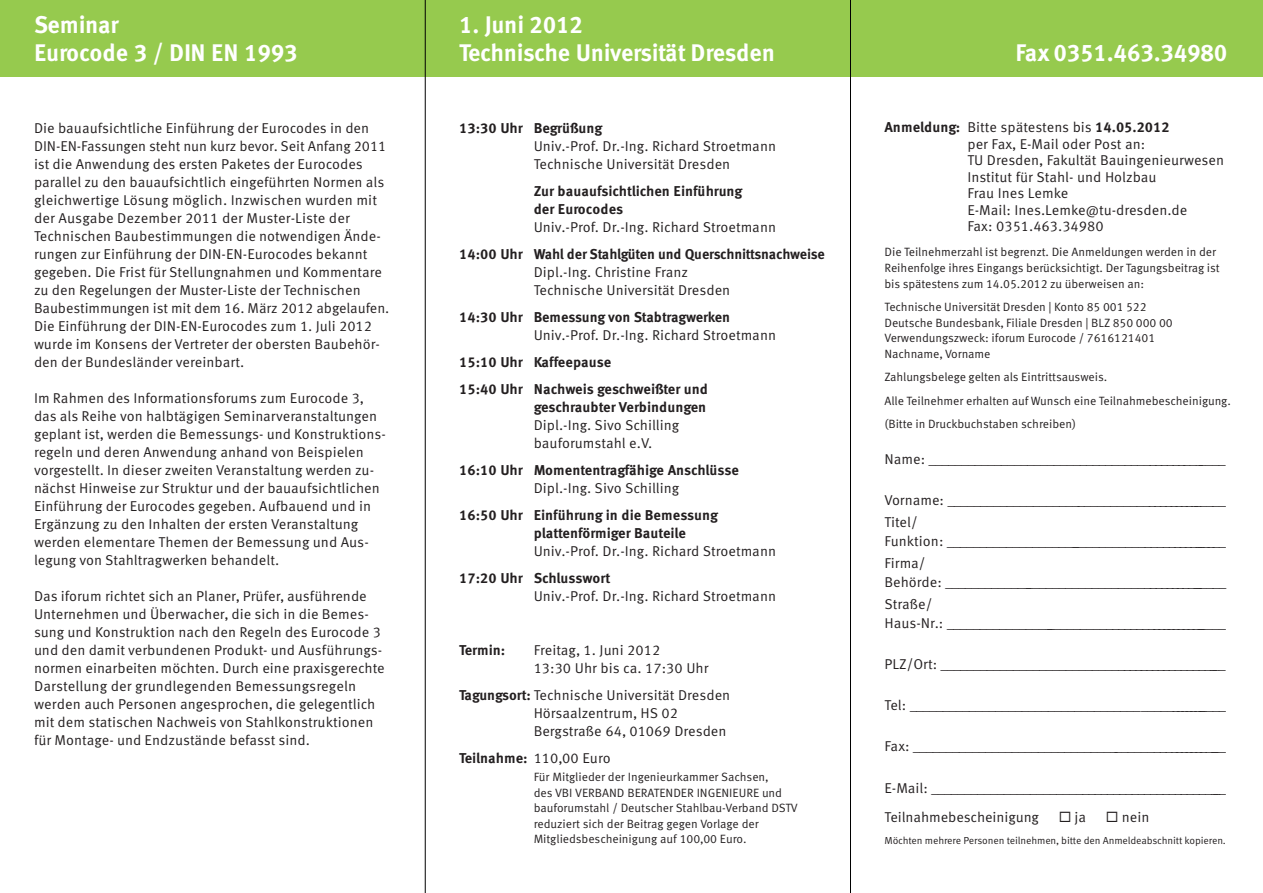
<style>
.page{position:relative;width:1263px;height:893px;background:#fff}
.page>*{position:absolute;margin:0;border:0;box-sizing:border-box;transform-origin:0 0}
.t1{font:700 24px/28.5px "Meta Corr";letter-spacing:-.01em;color:#fff}
.t2{font:14.25px/18px "Meta Corr";color:#231f20}
.t3{font:700 14.25px/18px "Meta Corr";letter-spacing:-.01em;color:#231f20}
.t4{font:12px/15.8px "Meta Corr";letter-spacing:-.005em;color:#231f20}
.t5{font:10.2px "Meta Corr";letter-spacing:-.015em;color:#231f20}
.s1{font-weight:700}
.s2{font-weight:400}
</style>
<div class="page">
<div style="left:0;top:0;width:1263px;height:77px;background:#96ca4e"></div>
<hr style="left:425px;top:0;width:1px;height:893px;background:#000">
<hr style="left:850px;top:0;width:1px;height:893px;background:#000">
<h1 class="t1" style="left:34px;top:12px;width:265px">Seminar<br>Eurocode 3 / DIN EN 1993</h1>
<h1 class="t1" style="left:459px;top:12px;width:317px">1. Juni 2012<br>Technische Universität Dresden</h1>
<p class="t2" style="left:34px;top:120px;width:357px">Die bauaufsichtliche Einführung der Eurocodes in den DIN-EN-Fassungen steht nun kurz bevor. Seit Anfang 2011 ist die Anwendung des ersten Paketes der Eurocodes parallel zu den bauaufsichtlich eingeführten Normen als gleichwertige Lösung möglich. Inzwischen wurden mit der Ausgabe Dezember 2011 der Muster-Liste der Technischen Baubestimmungen die notwendigen Ände&shy;rungen zur Einführung der DIN-EN-Eurocodes bekannt gegeben. Die Frist für Stellungnahmen und Kommentare zu den Regelungen der Muster-Liste der Technischen Baubestimmungen ist mit dem 16. März 2012 abgelaufen.<br>Die Einführung der DIN-EN-Eurocodes zum 1. Juli 2012 wurde im Konsens der Vertreter der obersten Baubehör&shy;den der Bundesländer vereinbart.</p>
<p class="t2" style="left:34px;top:390px;width:353px">Im Rahmen des Informationsforums zum Eurocode 3, das als Reihe von halbtägigen Seminarveranstaltungen geplant ist, werden die Bemessungs- und Konstruktions&shy;regeln und deren Anwendung anhand von Beispielen vorgestellt. In dieser zweiten Veranstaltung werden zu&shy;nächst Hinweise zur Struktur und der bauaufsichtlichen Einführung der Eurocodes gegeben. Aufbauend und in Ergänzung zu den Inhalten der ersten Veranstaltung werden elementare Themen der Bemessung und Aus&shy;legung von Stahltragwerken behandelt.</p>
<p class="t2" style="left:34px;top:588px;width:352px">Das iforum richtet sich an Planer, Prüfer, ausführende Unternehmen und Überwacher, die sich in die Bemes&shy;sung und Konstruktion nach den Regeln des Eurocode 3 und den damit verbundenen Produkt- und Ausführungs&shy;normen einarbeiten möchten. Durch eine praxisgerechte Darstellung der grundlegenden Bemessungsregeln werden auch Personen angesprochen, die gelegentlich mit dem statischen Nachweis von Stahlkonstruktionen für Montage- und Endzustände befasst sind.</p>
<p class="t3" style="left:459px;top:120px;width:145px">13:30 Uhr Begrüßung</p>
<p class="t2" style="left:534px;top:138px;width:244px">Univ.-Prof. Dr.-Ing. Richard Stroetmann<br>Technische Universität Dresden</p>
<p class="t3" style="left:534px;top:183px;width:211px">Zur bauaufsichtlichen Einführung der Eurocodes</p>
<p class="t2" style="left:534px;top:219px;width:244px">Univ.-Prof. Dr.-Ing. Richard Stroetmann</p>
<p class="t3" style="left:459px;top:246px;width:367px">14:00 Uhr Wahl der Stahlgüten und Querschnittsnachweise</p>
<p class="t2" style="left:534px;top:264px;width:198px">Dipl.-Ing. Christine Franz<br>Technische Universität Dresden</p>
<p class="t3" style="left:459px;top:309px;width:272px">14:30 Uhr Bemessung von Stabtragwerken</p>
<p class="t2" style="left:534px;top:327px;width:244px">Univ.-Prof. Dr.-Ing. Richard Stroetmann</p>
<p class="t3" style="left:459px;top:350px;width:250px;line-height:27px">15:10 Uhr Kaffeepause<br>15:40 Uhr Nachweis geschweißter und</p>
<p class="t3" style="left:534px;top:399px;width:174px">geschraubter Verbindungen</p>
<p class="t2" style="left:534px;top:417px;width:147px">Dipl.-Ing. Sivo Schilling bauforumstahl e.V.</p>
<p class="t3" style="left:459px;top:462px;width:281px">16:10 Uhr Momententragfähige Anschlüsse</p>
<p class="t2" style="left:534px;top:480px;width:147px">Dipl.-Ing. Sivo Schilling</p>
<p class="t3" style="left:534px;top:507px;width:186px;text-indent:-74px">16:50 Uhr Einführung in die Bemessung plattenförmiger Bauteile</p>
<p class="t2" style="left:534px;top:543px;width:244px">Univ.-Prof. Dr.-Ing. Richard Stroetmann</p>
<p class="t3" style="left:459px;top:570px;width:153px">17:20 Uhr Schlusswort</p>
<p class="t2" style="left:534px;top:588px;width:244px">Univ.-Prof. Dr.-Ing. Richard Stroetmann</p>
<p class="t3" style="left:459px;top:642px;width:48px">Termin:</p>
<p class="t2" style="left:534px;top:642px;width:176px">Freitag, 1. Juni 2012<br>13:30 Uhr bis ca. 17:30 Uhr</p>
<p class="t2" style="left:534px;top:687px;width:198px;text-indent:-74px"><span class="s1">Tagungsort:</span> Technische Universität Dresden<br>Hörsaalzentrum, HS 02<br>Bergstraße 64, 01069 Dresden</p>
<p class="t3" style="left:459px;top:750px;width:153px">Teilnahme: <span class="s2">110,00 Euro</span></p>
<p class="t4" style="left:534px;top:771px;width:266px">Für Mitglieder der Ingenieurkammer Sachsen,<br>des VBI VERBAND BERATENDER INGENIEURE und bauforumstahl / Deutscher Stahlbau-Verband DSTV reduziert sich der Beitrag gegen Vorlage der Mitgliedsbescheinigung auf 100,00 Euro.</p>
<h1 class="t1" style="left:1015px;top:41px;width:214px">Fax 0351.463.34980</h1>
<p class="t2" style="left:967px;top:121px;width:258px;line-height:16.5px;text-indent:-83px"><span class="s1">Anmeldung:</span> Bitte spätestens bis <span class="s1">14.05.2012<br></span>per Fax, E-Mail oder Post an:<br>TU Dresden, Fakultät Bauingenieurwesen<br>Institut für Stahl- und Holzbau<br>Frau Ines Lemke<br>E-Mail: Ines.Lemke@tu-dresden.de<br>Fax: 0351.463.34980</p>
<p class="t4" style="left:884px;top:245px;width:337px">Die Teilnehmerzahl ist begrenzt. Die Anmeldungen werden in der<br>Reihenfolge ihres Eingangs berücksichtigt. Der Tagungsbeitrag ist bis spätestens zum 14.05.2012 zu überweisen an:</p>
<p class="t4" style="left:884px;top:300px;width:290px">Technische Universität Dresden | Konto 85 001 522<br>Deutsche Bundesbank, Filiale Dresden | BLZ 850 000 00<br>Verwendungszweck: iforum Eurocode / 7616121401<br>Nachname, Vorname</p>
<p class="t4" style="left:884px;top:367px;width:348px;line-height:23.2px">Zahlungsbelege gelten als Eintrittsausweis.<br>Alle Teilnehmer erhalten auf Wunsch eine Teilnahmebescheinigung. (Bitte in Druckbuchstaben schreiben)</p>
<p class="t2" style="left:884px;top:451px;width:343px">Name: _______________________________________________</p>
<p class="t2" style="left:884px;top:490px;width:343px;line-height:22px">Vorname: _____________________________________________<br>Titel/</p>
<p class="t2" style="left:884px;top:531px;width:343px;line-height:22px">Funktion: _____________________________________________<br>Firma/</p>
<p class="t2" style="left:884px;top:572px;width:343px;line-height:22px">Behörde: ____________________________________________<br>Straße/</p>
<p class="t2" style="left:884px;top:616px;width:343px">Haus-Nr.: _____________________________________________</p>
<p class="t2" style="left:884px;top:657px;width:343px">PLZ/Ort: ______________________________________________</p>
<p class="t2" style="left:884px;top:698px;width:343px">Tel: __________________________________________________</p>
<p class="t2" style="left:884px;top:739px;width:343px">Fax: __________________________________________________</p>
<p class="t2" style="left:884px;top:774px;width:343px;line-height:29.8px">E-Mail: _______________________________________________<br>Teilnahmebescheinigung</p>
<p class="t2" style="left:1075px;top:810px;width:13px">ja</p>
<p class="t2" style="left:1122px;top:810px;width:29px">nein</p>
<p class="t5" style="left:884px;top:837px;width:343px">Möchten mehrere Personen teilnehmen, bitte den Anmeldeabschnitt kopieren.</p>
</div>
